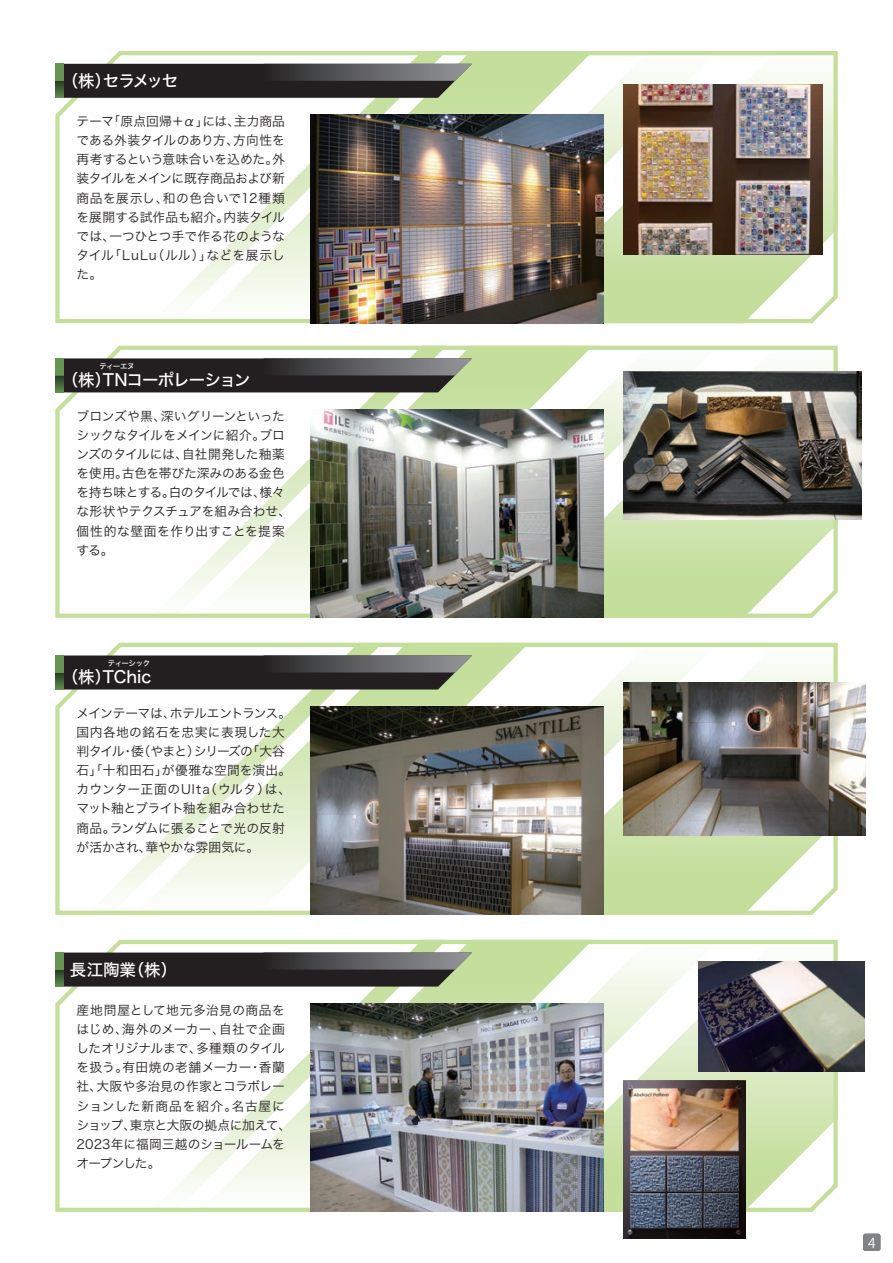
<style>
.page{position:relative;width:893px;height:1263px;background:#fff}
.page>*{position:absolute;margin:0;border:0;box-sizing:border-box;transform-origin:0 0}
.t1{font:16.5px "Hira Kaku Std W5";letter-spacing:-.05em;color:#fff}
.t2{font:13.65px "Koz Go Pro";color:#fff}
.t3{font:12.75px/19.2px "Hira Kaku Std W3";letter-spacing:-.005em;color:#231f20}
.t4{font:7.5px "Hira Kaku Std W5";letter-spacing:-.065em;color:#fff}
</style>
<div class="page">
<img style="left:55px;top:51px;width:826px;height:1200px">
<p class="t1" style="left:62px;top:68px;width:118px">（株）セラメッセ</p>
<p class="t3" style="left:77px;top:111px;width:210px;text-align:justify">テーマ「原点回帰＋α」には、主力商品である外装タイルのあり方、方向性を再考するという意味合いを込めた。外装タイルをメインに既存商品および新商品を展示し、和の色合いで12種類を展開する試作品も紹介。内装タイルでは、一つひとつ手で作る花のようなタイル「LuLu（ルル）」などを展示した。</p>
<p class="t4" style="left:99px;top:361px;width:37px">ティーエヌ</p>
<p class="t1" style="left:62px;top:367px;width:190px">（株）TNコーポレーション</p>
<p class="t3" style="left:77px;top:406px;width:216px">ブロンズや黒、深いグリーンといったシックなタイルをメインに紹介。ブロンズのタイルには、自社開発した釉薬を使用。古色を帯びた深みのある金色を持ち味とする。白のタイルでは、様々な形状やテクスチュアを組み合わせ、個性的な壁面を作り出すことを提案する。</p>
<p class="t4" style="left:108px;top:658px;width:44px">ティーシック</p>
<p class="t1" style="left:62px;top:664px;width:91px">（株）TChic</p>
<p class="t3" style="left:77px;top:703px;width:216px">メインテーマは、ホテルエントランス。国内各地の銘石を忠実に表現した大判タイル・倭（やまと）シリーズの「大谷石」「十和田石」が優雅な空間を演出。カウンター正面のUlta（ウルタ）は、マット釉とブライト釉を組み合わせた商品。ランダムに張ることで光の反射が活かされ、華やかな雰囲気に。</p>
<p class="t1" style="left:70px;top:957px;width:109px">長江陶業（株）</p>
<p class="t3" style="left:77px;top:1000px;width:216px">産地問屋として地元多治見の商品をはじめ、海外のメーカー、自社で企画したオリジナルまで、多種類のタイルを扱う。有田焼の老舗メーカー・香蘭社、大阪や多治見の作家とコラボレーションした新商品を紹介。名古屋にショップ、東京と大阪の拠点に加えて、<br>2023年に福岡三越のショールームをオープンした。</p>
<p class="t2" style="left:868px;top:1234px;width:9px">4</p>
</div>
